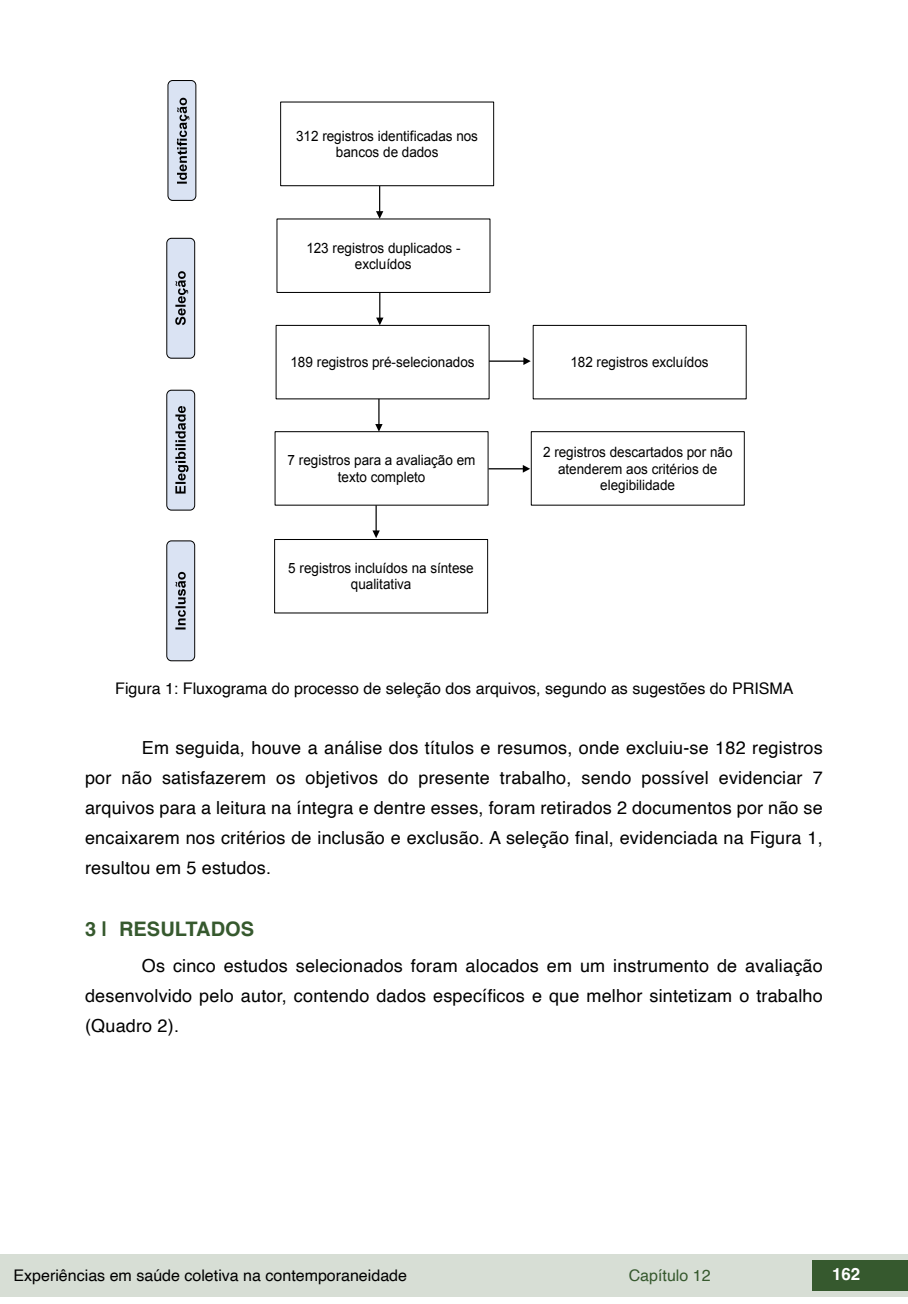
<style>
.page{position:relative;width:908px;height:1304px;background:#fff}
.page>*{position:absolute;margin:0;border:0;box-sizing:border-box;transform-origin:0 0}
.t1{font:700 20px "Helvetica";color:#36592e}
.t2{font:18px/30px "Helvetica";letter-spacing:.01em;color:#000;text-align:justify}
.t3{font:700 16.8px "Helvetica";color:#fff}
.t4{font:16px "Helvetica";color:#000}
.t5{font:16px "Helvetica";color:#36592e}
.t6{font:14.2px/16.2px "Arial";color:#000;text-align:center;scale:.95 1}
</style>
<div class="page">
<div style="left:0;top:1254px;width:906px;height:43px;background:#d7ded5"></div>
<div style="left:812px;top:1261px;width:95px;height:30px;background:#36592e"></div>
<div style="left:167px;top:80px;width:29px;height:121px;background:#dae3f3;border:1px solid #000;border-radius:5px"></div>
<img style="left:176px;top:106px;width:14px;height:78px">
<img style="left:179px;top:97px;width:8px;height:9px">
<div style="left:166px;top:238px;width:29px;height:120px;background:#dae3f3;border:1px solid #000;border-radius:5px"></div>
<img style="left:175px;top:280px;width:21px;height:53px">
<img style="left:178px;top:255px;width:18px;height:25px">
<div style="left:166px;top:390px;width:29px;height:120px;background:#dae3f3;border:1px solid #000;border-radius:5px"></div>
<img style="left:175px;top:415px;width:21px;height:87px">
<img style="left:169px;top:390px;width:27px;height:25px">
<div style="left:166px;top:541px;width:29px;height:120px;background:#dae3f3;border:1px solid #000;border-radius:5px"></div>
<img style="left:175px;top:581px;width:21px;height:57px">
<img style="left:178px;top:556px;width:18px;height:25px">
<div style="left:280px;top:102px;width:213px;height:84px;border:1px solid #000"></div>
<svg style="left:376px;top:186px;width:7px;height:33px"></svg>
<div style="left:276px;top:219px;width:214px;height:74px;border:1px solid #000"></div>
<div style="left:276px;top:325px;width:213px;height:74px;border:1px solid #000"></div>
<hr style="left:489px;top:360px;width:35px;height:2px;background:#000">
<svg style="left:523px;top:357px;width:7px;height:8px"></svg>
<div style="left:274px;top:431px;width:214px;height:74px;border:1px solid #000"></div>
<hr style="left:488px;top:468px;width:36px;height:1px;background:#000">
<svg style="left:522px;top:465px;width:8px;height:8px"></svg>
<div style="left:530px;top:431px;width:214px;height:74px;border:1px solid #000"></div>
<svg style="left:376px;top:292px;width:7px;height:33px"></svg>
<svg style="left:375px;top:399px;width:7px;height:33px"></svg>
<svg style="left:372px;top:505px;width:7px;height:33px"></svg>
<div style="left:274px;top:539px;width:213px;height:74px;border:1px solid #000"></div>
<div style="left:532px;top:325px;width:214px;height:74px;border:1px solid #000"></div>
<p class="t6" style="left:296px;top:128px;width:193px">312 registros identificadas nos bancos de dados</p>
<p class="t6" style="left:306px;top:240px;width:164px">123 registros duplicados - excluídos</p>
<p class="t6" style="left:290px;top:354px;width:195px">189 registros pré-selecionados</p>
<p class="t6" style="left:570px;top:354px;width:147px">182 registros excluídos</p>
<p class="t6" style="left:287px;top:452px;width:199px">7 registros para a avaliação em texto completo</p>
<p class="t6" style="left:542px;top:444px;width:201px">2 registros descartados por não atenderem aos critérios de elegibilidade</p>
<p class="t6" style="left:288px;top:560px;width:197px">5 registros incluídos na síntese qualitativa</p>
<p class="t4" style="left:115px;top:676px;width:679px">Figura 1: Fluxograma do processo de seleção dos arquivos, segundo as sugestões do PRISMA</p>
<p class="t2" style="left:85px;top:733px;width:738px;text-indent:57px">Em seguida, houve a análise dos títulos e resumos, onde excluiu-se 182 registros por não satisfazerem os objetivos do presente trabalho, sendo possível evidenciar 7 arquivos para a leitura na íntegra e dentre esses, foram retirados 2 documentos por não se encaixarem nos critérios de inclusão e exclusão. A seleção final, evidenciada na Figura 1, resultou em 5 estudos.</p>
<p class="t1" style="left:85px;top:917px;width:170px">3 | RESULTADOS</p>
<p class="t2" style="left:85px;top:951px;width:738px;text-indent:57px">Os cinco estudos selecionados foram alocados em um instrumento de avaliação desenvolvido pelo autor, contendo dados específicos e que melhor sintetizam o trabalho (Quadro 2).</p>
<p class="t4" style="left:14px;top:1263px;width:395px">Experiências em saúde coletiva na contemporaneidade</p>
<p class="t5" style="left:628px;top:1263px;width:83px">Capítulo 12</p>
<p class="t3" style="left:831px;top:1264px;width:30px">162</p>
</div>
